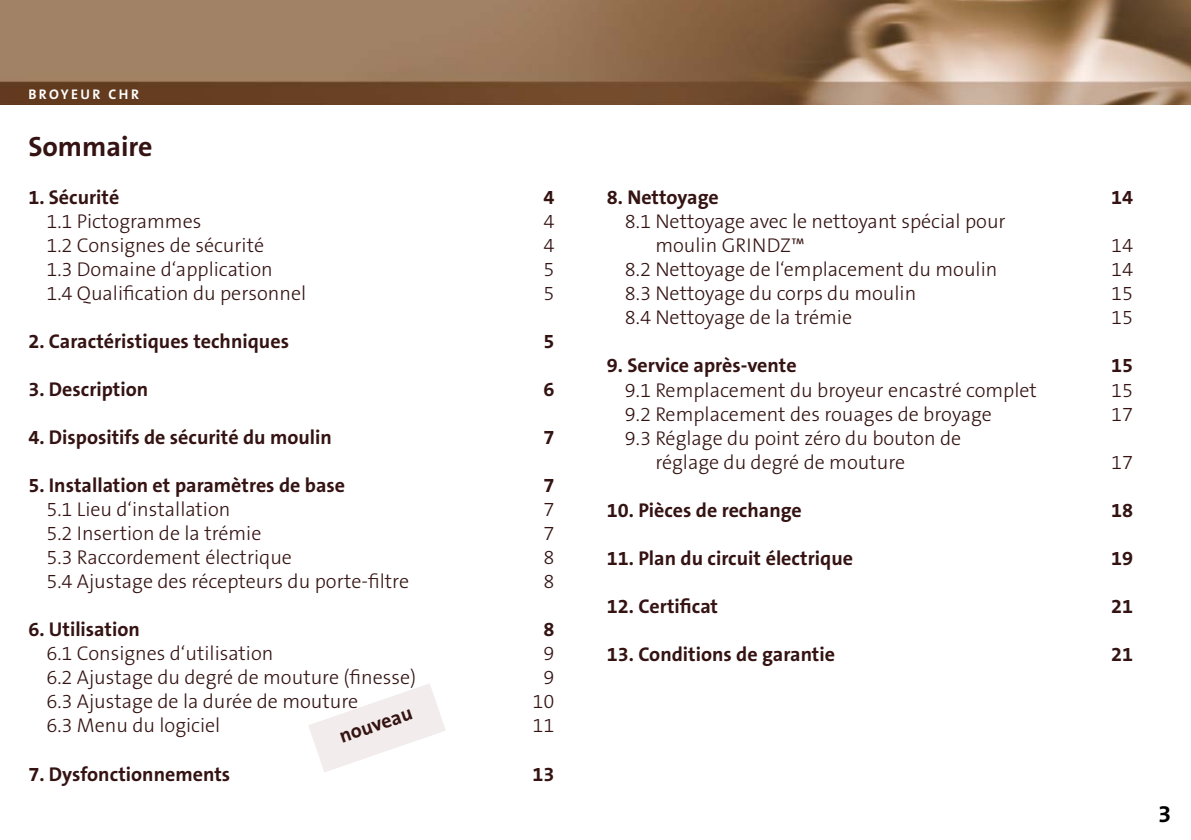
<style>
.page{position:relative;width:1191px;height:840px;background:#fff}
.page>*{position:absolute;margin:0;border:0;box-sizing:border-box;transform-origin:0 0}
.t1{font:700 28px "The Sans B7";color:#341312}
.t2{font:700 24px "The Sans B7";color:#000}
.t3{font:700 20.2px "The Sans B7";color:#341312}
.t4{font:300 20px/24px "The Sans B3";color:#341312}
.t5{font:700 20px "The Sans B7";color:#341312}
.t6{font:700 14px "The Sans B7";letter-spacing:.175em;color:#fff}
</style>
<div class="page">
<img style="left:0;top:0;width:1191px;height:104px">
<svg style="left:308px;top:684px;width:138px;height:88px"></svg>
<p class="t6" style="left:28px;top:87px;width:112px">BROYEUR CHR</p>
<h1 class="t1" style="left:28px;top:132px;width:126px">Sommaire</h1>
<p class="t5" style="left:28px;top:187px;width:92px">1. Sécurité</p>
<p class="t5" style="left:543px;top:187px;width:12px">4</p>
<p class="t4" style="left:46px;top:210px;width:156px">1.1 Pictogrammes</p>
<p class="t4" style="left:543px;top:210px;width:12px">4</p>
<p class="t4" style="left:46px;top:234px;width:219px">1.2 Consignes de sécurité</p>
<p class="t4" style="left:543px;top:234px;width:12px">4</p>
<p class="t4" style="left:46px;top:258px;width:228px">1.3 Domaine d‘application</p>
<p class="t4" style="left:543px;top:258px;width:12px">5</p>
<p class="t4" style="left:46px;top:282px;width:261px">1.4 Qualification du personnel</p>
<p class="t4" style="left:543px;top:282px;width:12px">5</p>
<p class="t5" style="left:28px;top:331px;width:262px">2. Caractéristiques techniques</p>
<p class="t5" style="left:543px;top:331px;width:12px">5</p>
<p class="t5" style="left:28px;top:379px;width:121px">3. Description</p>
<p class="t5" style="left:543px;top:379px;width:12px">6</p>
<p class="t5" style="left:28px;top:427px;width:305px">4. Dispositifs de sécurité du moulin</p>
<p class="t5" style="left:543px;top:427px;width:12px">7</p>
<p class="t5" style="left:28px;top:475px;width:318px">5. Installation et paramètres de base</p>
<p class="t5" style="left:543px;top:475px;width:12px">7</p>
<p class="t4" style="left:46px;top:498px;width:186px">5.1 Lieu d‘installation</p>
<p class="t4" style="left:543px;top:498px;width:12px">7</p>
<p class="t4" style="left:46px;top:522px;width:217px">5.2 Insertion de la trémie</p>
<p class="t4" style="left:543px;top:522px;width:12px">7</p>
<p class="t4" style="left:46px;top:546px;width:247px">5.3 Raccordement électrique</p>
<p class="t4" style="left:543px;top:546px;width:12px">8</p>
<p class="t4" style="left:46px;top:570px;width:364px">5.4 Ajustage des récepteurs du porte-filtre</p>
<p class="t4" style="left:543px;top:570px;width:12px">8</p>
<p class="t5" style="left:28px;top:619px;width:113px">6. Utilisation</p>
<p class="t5" style="left:543px;top:619px;width:12px">8</p>
<p class="t4" style="left:46px;top:642px;width:228px">6.1 Consignes d‘utilisation</p>
<p class="t4" style="left:543px;top:642px;width:12px">9</p>
<p class="t4" style="left:46px;top:666px;width:371px">6.2 Ajustage du degré de mouture (finesse)</p>
<p class="t4" style="left:543px;top:666px;width:12px">9</p>
<p class="t4" style="left:46px;top:690px;width:313px">6.3 Ajustage de la durée de mouture</p>
<p class="t4" style="left:532px;top:690px;width:23px">10</p>
<p class="t4" style="left:46px;top:714px;width:175px">6.3 Menu du logiciel</p>
<p class="t4" style="left:532px;top:714px;width:23px">11</p>
<p class="t5" style="left:28px;top:763px;width:203px">7. Dysfonctionnements</p>
<p class="t5" style="left:532px;top:763px;width:23px">13</p>
<p class="t3" style="left:337px;top:726px;width:77px;rotate:-19deg">nouveau</p>
<p class="t5" style="left:607px;top:187px;width:113px">8. Nettoyage</p>
<p class="t5" style="left:1111px;top:187px;width:23px">14</p>
<p class="t4" style="left:655px;top:210px;width:352px;text-indent:-31px">8.1 Nettoyage avec le nettoyant spécial pour moulin GRINDZ™</p>
<p class="t4" style="left:1111px;top:234px;width:23px">14</p>
<p class="t4" style="left:625px;top:258px;width:374px">8.2 Nettoyage de l‘emplacement du moulin</p>
<p class="t4" style="left:1111px;top:258px;width:23px">14</p>
<p class="t4" style="left:625px;top:282px;width:293px">8.3 Nettoyage du corps du moulin</p>
<p class="t4" style="left:1111px;top:282px;width:23px">15</p>
<p class="t4" style="left:625px;top:306px;width:229px">8.4 Nettoyage de la trémie</p>
<p class="t4" style="left:1111px;top:306px;width:23px">15</p>
<p class="t5" style="left:607px;top:355px;width:191px">9. Service après-vente</p>
<p class="t5" style="left:1111px;top:355px;width:23px">15</p>
<p class="t4" style="left:625px;top:378px;width:413px">9.1 Remplacement du broyeur encastré complet</p>
<p class="t4" style="left:1111px;top:378px;width:23px">15</p>
<p class="t4" style="left:625px;top:402px;width:369px">9.2 Remplacement des rouages de broyage</p>
<p class="t4" style="left:1111px;top:402px;width:23px">17</p>
<p class="t4" style="left:655px;top:426px;width:307px;text-indent:-31px">9.3 Réglage du point zéro du bouton de réglage du degré de mouture</p>
<p class="t4" style="left:1111px;top:450px;width:23px">17</p>
<p class="t5" style="left:607px;top:499px;width:196px">10. Pièces de rechange</p>
<p class="t5" style="left:1111px;top:499px;width:23px">18</p>
<p class="t5" style="left:607px;top:547px;width:248px">11. Plan du circuit électrique</p>
<p class="t5" style="left:1111px;top:547px;width:23px">19</p>
<p class="t5" style="left:607px;top:595px;width:113px">12. Certificat</p>
<p class="t5" style="left:1111px;top:595px;width:23px">21</p>
<p class="t5" style="left:607px;top:643px;width:230px">13. Conditions de garantie</p>
<p class="t5" style="left:1111px;top:643px;width:23px">21</p>
<p class="t2" style="left:1158px;top:801px;width:15px">3</p>
</div>
